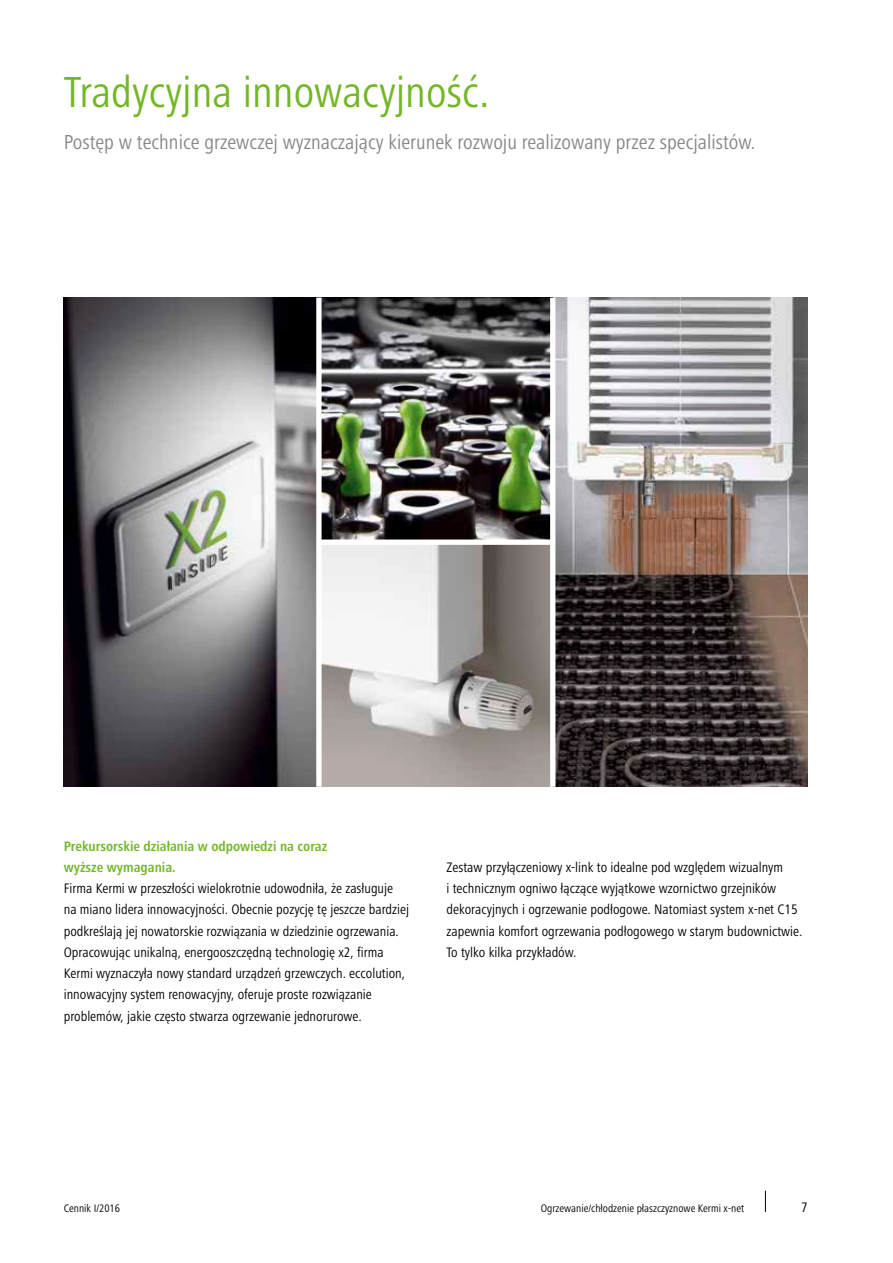
<style>
.page{position:relative;width:893px;height:1263px;background:#fff}
.page>*{position:absolute;margin:0;border:0;box-sizing:border-box;transform-origin:0 0}
.t1{font:condensed 45px "Frutiger Next LTW1 G";color:#74b726}
.t2{font:condensed 21px "Frutiger Next LTW1 G";color:#868685}
.t3{font:condensed 14.25px/21.3px "Frutiger Next LTW1 G";color:#000}
.t4{font:700 condensed 14.25px/21.3px "Frutiger Next LTW1 G";color:#74b726}
.t5{font:condensed 11.25px "Frutiger Next LTW1 G";color:#000}
</style>
<div class="page">
<svg style="left:765px;top:1191px;width:1px;height:21px"></svg>
<img style="left:555px;top:298px;width:253px;height:489px">
<img style="left:64px;top:298px;width:252px;height:489px">
<img style="left:322px;top:298px;width:228px;height:241px">
<img style="left:322px;top:545px;width:228px;height:242px">
<h1 class="t1" style="left:64px;top:66px;width:427px">Tradycyjna innowacyjność.</h1>
<h2 class="t2" style="left:64px;top:130px;width:693px">Postęp w technice grzewczej wyznaczający kierunek rozwoju realizowany przez specjalistów.</h2>
<p class="t4" style="left:64px;top:835px;width:265px">Prekursorskie działania w odpowiedzi na coraz wyższe wymagania.</p>
<p class="t3" style="left:64px;top:878px;width:347px">Firma Kermi w przeszłości wielokrotnie udowodniła, że zasługuje na miano lidera innowacyjności. Obecnie pozycję tę jeszcze bardziej podkreślają jej nowatorskie rozwiązania w dziedzinie ogrzewania.<br>Opracowując unikalną, energooszczędną technologię x2, firma Kermi wyznaczyła nowy standard urządzeń grzewczych. eccolution, innowacyjny system renowacyjny, oferuje proste rozwiązanie problemów, jakie często stwarza ogrzewanie jednorurowe.</p>
<p class="t3" style="left:446px;top:856px;width:357px">Zestaw przyłączeniowy x-link to idealne pod względem wizualnym<br>i technicznym ogniwo łączące wyjątkowe wzornictwo grzejników dekoracyjnych i ogrzewanie podłogowe. Natomiast system x-net C15 zapewnia komfort ogrzewania podłogowego w starym budownictwie.<br>To tylko kilka przykładów.</p>
<p class="t5" style="left:64px;top:1202px;width:58px">Cennik I/2016</p>
<p class="t5" style="left:541px;top:1202px;width:205px">Ogrzewanie/chłodzenie płaszczyznowe Kermi x-net</p>
<p class="t3" style="left:801px;top:1196px;width:8px">7</p>
</div>
